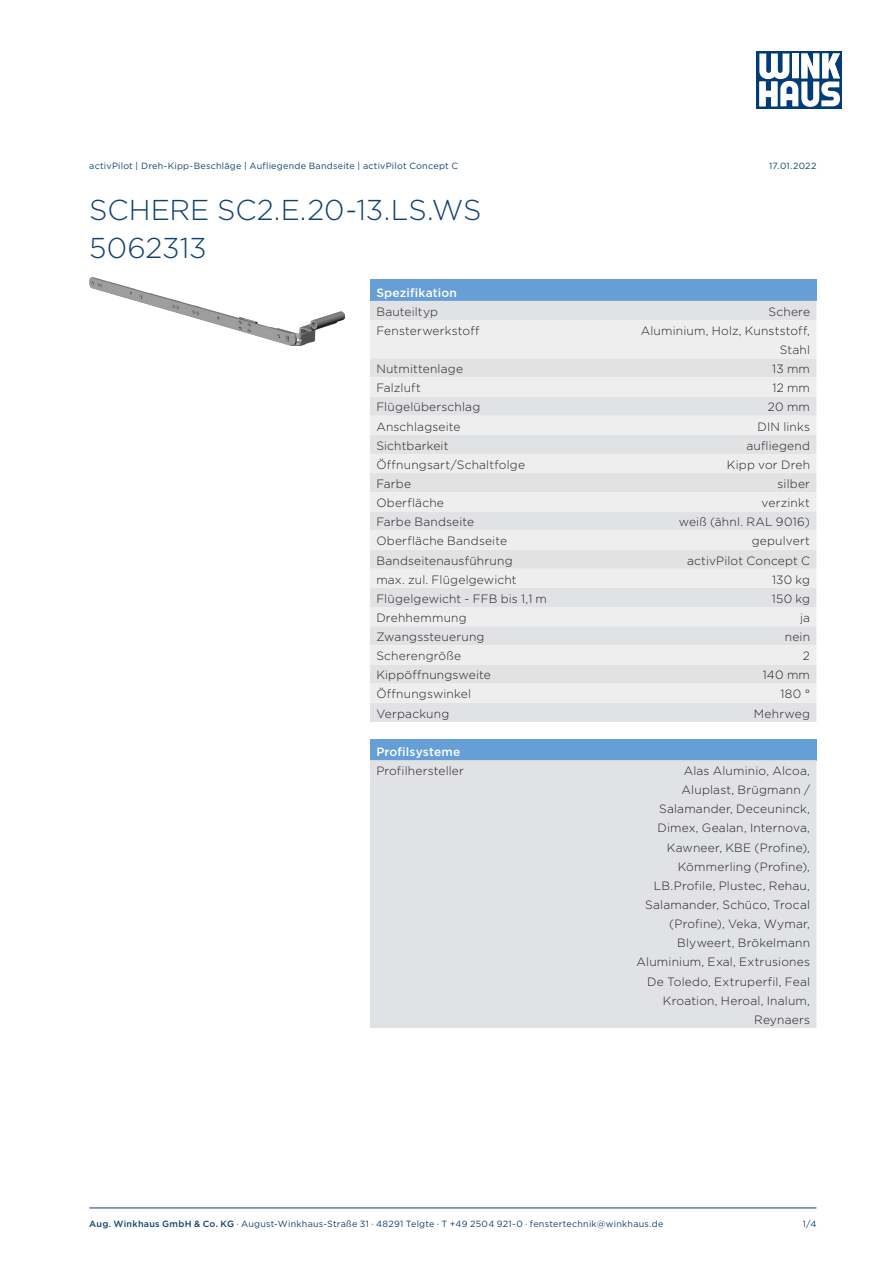
<style>
.page{position:relative;width:893px;height:1263px;background:#fff}
.page>*{position:absolute;margin:0;border:0;box-sizing:border-box;transform-origin:0 0}
.Headline{font:300 28.65px/38.2px "Gotham";letter-spacing:-.005em;color:#0f4272}
.Datenzelle_rechts{font:300 12px/19.2px "Gotham";letter-spacing:.015em;color:#231f20;text-align:right}
.Datenzelle_links{font:300 12px "Gotham";letter-spacing:.015em;color:#231f20}
.Headerzelle{font:500 12px "Gotham";letter-spacing:.015em;color:#fff}
.Fußzeile{font:9px "Gotham";letter-spacing:.025em;color:#0f4272}
.Kopfzeile{font:9px "Gotham";letter-spacing:.025em;color:#0f4272}
.s1{font-weight:500}
</style>
<div class="page">
<div style="left:757px;top:51px;width:85px;height:58px;background:#013c77"></div>
<svg style="left:759px;top:53px;width:81px;height:54px"></svg>
<hr style="left:89px;top:1208px;width:727px;height:1px;background:#0f4272">
<img style="left:89px;top:277px;width:255px;height:68px">
<div style="left:370px;top:280px;width:446px;height:21px;background:#669fd5"></div>
<div style="left:370px;top:301px;width:446px;height:421px;background:#e1e2e4"></div>
<svg style="left:370px;top:320px;width:446px;height:383px;background:#e8e8ea"></svg>
<div style="left:370px;top:739px;width:446px;height:21px;background:#669fd5"></div>
<div style="left:370px;top:760px;width:446px;height:268px;background:#e1e2e4"></div>
<p class="Kopfzeile" style="left:89px;top:160px;width:370px">activPilot | Dreh-Kipp-Beschläge | Aufliegende Bandseite | activPilot Concept C</p>
<p class="Kopfzeile" style="left:769px;top:160px;width:49px">17.01.2022</p>
<p class="Headline" style="left:89px;top:190px;width:394px">SCHERE SC2.E.20-13.LS.WS<br>5062313</p>
<p class="Headerzelle" style="left:376px;top:284px;width:82px">Spezifikation</p>
<p class="Datenzelle_links" style="left:376px;top:304px;width:63px">Bauteiltyp</p>
<p class="Datenzelle_rechts" style="left:768px;top:302px;width:43px">Schere</p>
<p class="Datenzelle_links" style="left:376px;top:323px;width:105px">Fensterwerkstoff</p>
<p class="Datenzelle_rechts" style="left:641px;top:321px;width:171px">Aluminium, Holz, Kunststoff,<br>Stahl</p>
<p class="Datenzelle_links" style="left:376px;top:361px;width:88px">Nutmittenlage</p>
<p class="Datenzelle_rechts" style="left:772px;top:359px;width:39px">13 mm</p>
<p class="Datenzelle_links" style="left:376px;top:380px;width:46px">Falzluft</p>
<p class="Datenzelle_rechts" style="left:772px;top:378px;width:39px">12 mm</p>
<p class="Datenzelle_links" style="left:376px;top:400px;width:105px">Flügelüberschlag</p>
<p class="Datenzelle_rechts" style="left:768px;top:397px;width:44px">20 mm</p>
<p class="Datenzelle_links" style="left:376px;top:419px;width:86px">Anschlagseite</p>
<p class="Datenzelle_rechts" style="left:757px;top:416px;width:54px">DIN links</p>
<p class="Datenzelle_links" style="left:376px;top:438px;width:74px">Sichtbarkeit</p>
<p class="Datenzelle_rechts" style="left:746px;top:435px;width:65px">aufliegend</p>
<p class="Datenzelle_links" style="left:376px;top:457px;width:150px">Öffnungsart/Schaltfolge</p>
<p class="Datenzelle_rechts" style="left:727px;top:455px;width:85px">Kipp vor Dreh</p>
<p class="Datenzelle_links" style="left:376px;top:476px;width:36px">Farbe</p>
<p class="Datenzelle_rechts" style="left:778px;top:474px;width:34px">silber</p>
<p class="Datenzelle_links" style="left:376px;top:495px;width:69px">Oberfläche</p>
<p class="Datenzelle_rechts" style="left:761px;top:493px;width:50px">verzinkt</p>
<p class="Datenzelle_links" style="left:376px;top:514px;width:99px">Farbe Bandseite</p>
<p class="Datenzelle_rechts" style="left:679px;top:512px;width:133px">weiß (ähnl. RAL 9016)</p>
<p class="Datenzelle_links" style="left:376px;top:533px;width:132px">Oberfläche Bandseite</p>
<p class="Datenzelle_rechts" style="left:752px;top:531px;width:60px">gepulvert</p>
<p class="Datenzelle_links" style="left:376px;top:553px;width:138px">Bandseitenausführung</p>
<p class="Datenzelle_rechts" style="left:687px;top:550px;width:125px">activPilot Concept C</p>
<p class="Datenzelle_links" style="left:376px;top:572px;width:142px">max. zul. Flügelgewicht</p>
<p class="Datenzelle_rechts" style="left:772px;top:569px;width:39px">130 kg</p>
<p class="Datenzelle_links" style="left:376px;top:591px;width:172px">Flügelgewicht - FFB bis 1,1 m</p>
<p class="Datenzelle_rechts" style="left:772px;top:589px;width:40px">150 kg</p>
<p class="Datenzelle_links" style="left:376px;top:610px;width:92px">Drehhemmung</p>
<p class="Datenzelle_rechts" style="left:800px;top:608px;width:12px">ja</p>
<p class="Datenzelle_links" style="left:376px;top:629px;width:110px">Zwangssteuerung</p>
<p class="Datenzelle_rechts" style="left:785px;top:627px;width:27px">nein</p>
<p class="Datenzelle_links" style="left:376px;top:648px;width:86px">Scherengröße</p>
<p class="Datenzelle_rechts" style="left:803px;top:646px;width:9px">2</p>
<p class="Datenzelle_links" style="left:376px;top:667px;width:116px">Kippöffnungsweite</p>
<p class="Datenzelle_rechts" style="left:763px;top:665px;width:49px">140 mm</p>
<p class="Datenzelle_links" style="left:376px;top:687px;width:96px">Öffnungswinkel</p>
<p class="Datenzelle_rechts" style="left:780px;top:684px;width:31px">180 °</p>
<p class="Datenzelle_links" style="left:376px;top:706px;width:74px">Verpackung</p>
<p class="Datenzelle_rechts" style="left:754px;top:703px;width:58px">Mehrweg</p>
<p class="Headerzelle" style="left:376px;top:744px;width:86px">Profilsysteme</p>
<p class="Datenzelle_links" style="left:376px;top:763px;width:89px">Profilhersteller</p>
<p class="Datenzelle_rechts" style="left:637px;top:761px;width:175px">Alas Aluminio, Alcoa,<br>Aluplast, Brügmann /<br>Salamander, Deceuninck,<br>Dimex, Gealan, Internova,<br>Kawneer, KBE (Profine),<br>Kömmerling (Profine),<br>LB.Profile, Plustec, Rehau,<br>Salamander, Schüco, Trocal (Profine), Veka, Wymar,<br>Blyweert, Brökelmann<br>Aluminium, Exal, Extrusiones<br>De Toledo, Extruperfil, Feal<br>Kroation, Heroal, Inalum,<br>Reynaers</p>
<p class="Fußzeile" style="left:89px;top:1218px;width:576px"><span class="s1">Aug. Winkhaus GmbH &amp; Co. KG</span> ∙ August-Winkhaus-Straße 31 ∙ 48291 Telgte ∙ T +49 2504 921-0 ∙ fenstertechnik@winkhaus.de</p>
<p class="Fußzeile" style="left:803px;top:1218px;width:15px">1/4</p>
</div>
